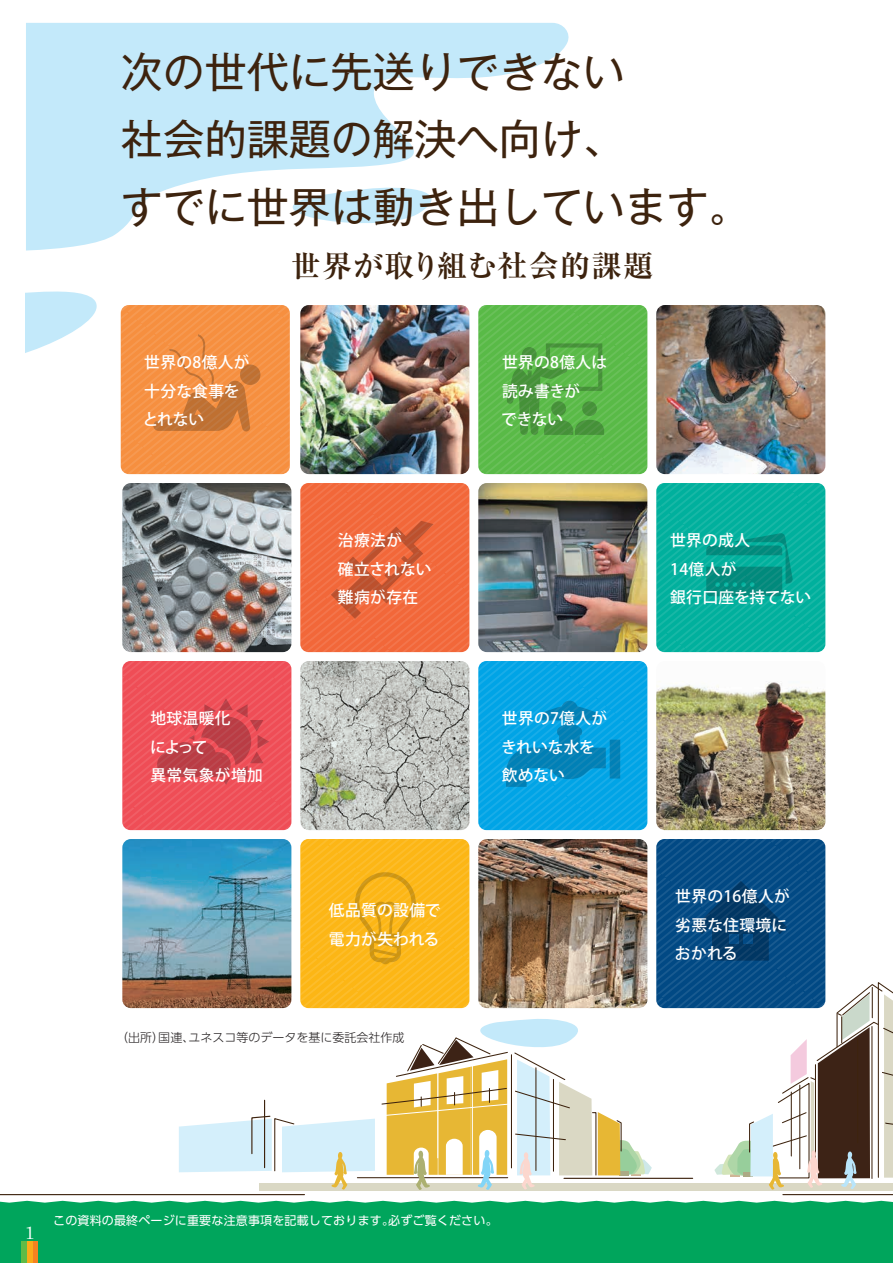
<style>
.page{position:relative;width:893px;height:1263px;background:#fff}
.page>*{position:absolute;margin:0;border:0;box-sizing:border-box;transform-origin:0 0}
.t1{font:42px/67.5px "Gothic MB101 Pr 6 N";color:#3d230e}
.t2{font:700 30px "Ryumin Pro";letter-spacing:.035em;color:#3d230e}
.t3{font:18px "Century";color:#fff}
.t4{font:500 15.75px/28.3px "Koz Go Pr 6 N";letter-spacing:.02em;color:#fff}
.t5{font:12px "UD Shin Go Pro";letter-spacing:.015em;color:#fff}
.t6{font:300 12px "UD Shin Go Pro";color:#231f20}
</style>
<div class="page">
<svg style="left:26px;top:23px;width:543px;height:228px;fill:#c3e9fa"></svg>
<svg style="left:243px;top:185px;width:213px;height:51px"></svg>
<svg style="left:26px;top:291px;width:71px;height:62px"></svg>
<div style="left:259px;top:1183px;width:634px;height:8px;background:#dad8c4"></div>
<hr style="left:783px;top:1194px;width:110px;height:1px;background:#3d230e">
<hr style="left:0;top:1194px;width:304px;height:1px;background:#3d230e">
<hr style="left:564px;top:1178px;width:129px;height:1px;background:#3d230e">
<div style="left:0;top:1201px;width:893px;height:62px;background:#00a55c"></div>
<svg style="left:714px;top:981px;width:179px;height:209px"></svg>
<svg style="left:179px;top:1019px;width:473px;height:171px"></svg>
<hr style="left:264px;top:1100px;width:1px;height:67px;background:#3d230e">
<div style="left:121px;top:305px;width:169px;height:169px;background:linear-gradient(to right,#f69245,#f69245);border-radius:8px"></div>
<svg style="left:153px;top:334px;width:107px;height:97px;background:#e58840"></svg>
<img style="left:300px;top:305px;width:169px;height:169px">
<div style="left:478px;top:305px;width:169px;height:169px;background:linear-gradient(to right,#5ebc4d,#5ebc4d);border-radius:8px"></div>
<svg style="left:507px;top:343px;width:97px;height:92px;background:#55aa45"></svg>
<img style="left:656px;top:305px;width:169px;height:169px">
<img style="left:122px;top:483px;width:169px;height:169px">
<div style="left:300px;top:483px;width:169px;height:169px;background:linear-gradient(to right,#f26c3f,#f26b3f);border-radius:8px"></div>
<svg style="left:331px;top:521px;width:103px;height:98px;background:#e5653b"></svg>
<img style="left:478px;top:483px;width:169px;height:169px">
<svg style="left:656px;top:483px;width:169px;height:169px;background:#08b2a0"></svg>
<svg style="left:706px;top:533px;width:87px;height:63px;background:#069a8b"></svg>
<div style="left:122px;top:661px;width:169px;height:169px;background:linear-gradient(to right,#ef535b,#ef525b);border-radius:8px"></div>
<svg style="left:153px;top:698px;width:116px;height:87px;background:#d94a53"></svg>
<img style="left:300px;top:661px;width:169px;height:169px">
<svg style="left:478px;top:661px;width:169px;height:169px;background:#08a6e6"></svg>
<svg style="left:506px;top:701px;width:100px;height:86px;background:#0795d0"></svg>
<svg style="left:610px;top:740px;width:10px;height:38px"></svg>
<img style="left:656px;top:681px;width:169px;height:149px">
<img style="left:122px;top:839px;width:169px;height:169px">
<svg style="left:300px;top:839px;width:169px;height:169px;background:#fbb81c"></svg>
<svg style="left:355px;top:872px;width:61px;height:92px;background:#efaf1a"></svg>
<img style="left:478px;top:839px;width:169px;height:169px">
<svg style="left:656px;top:839px;width:169px;height:169px;background:#094e88"></svg>
<svg style="left:695px;top:881px;width:92px;height:80px;background:#074375"></svg>
<svg style="left:729px;top:920px;width:9px;height:10px"></svg>
<svg style="left:743px;top:920px;width:10px;height:10px"></svg>
<svg style="left:729px;top:934px;width:9px;height:9px"></svg>
<svg style="left:743px;top:934px;width:10px;height:9px"></svg>
<div style="left:33px;top:1242px;width:5px;height:21px;background:#f58220"></div>
<div style="left:27px;top:1242px;width:6px;height:21px;background:#faab1a"></div>
<div style="left:21px;top:1242px;width:6px;height:21px;background:#60bb46"></div>
<h1 class="t1" style="left:121px;top:35px;width:632px">次の世代に先送りできない<br>社会的課題の解決へ向け、<br>すでに世界は動き出しています。</h1>
<h2 class="t2" style="left:291px;top:242px;width:364px">世界が取り組む社会的課題</h2>
<p class="t4" style="left:143px;top:349px;width:108px">世界の8億人が十分な食事をとれない</p>
<p class="t4" style="left:501px;top:349px;width:108px">世界の8億人は読み書きが<br>できない</p>
<p class="t4" style="left:338px;top:527px;width:95px">治療法が<br>確立されない難病が存在</p>
<p class="t4" style="left:670px;top:527px;width:143px">世界の成人<br>14億人が<br>銀行口座を持てない</p>
<p class="t4" style="left:150px;top:705px;width:114px">地球温暖化<br>によって<br>異常気象が増加</p>
<p class="t4" style="left:501px;top:705px;width:108px">世界の7億人がきれいな水を飲めない</p>
<p class="t4" style="left:329px;top:897px;width:113px">低品質の設備で電力が失われる</p>
<p class="t6" style="left:116px;top:1027px;width:289px">（出所）国連、ユネスコ等のデータを基に委託会社作成</p>
<p class="t4" style="left:675px;top:883px;width:116px">世界の16億人が劣悪な住環境におかれる</p>
<p class="t3" style="left:25px;top:1217px;width:12px">1</p>
<p class="t5" style="left:53px;top:1210px;width:446px">この資料の最終ページに重要な注意事項を記載しております。必ずご覧ください。</p>
</div>
